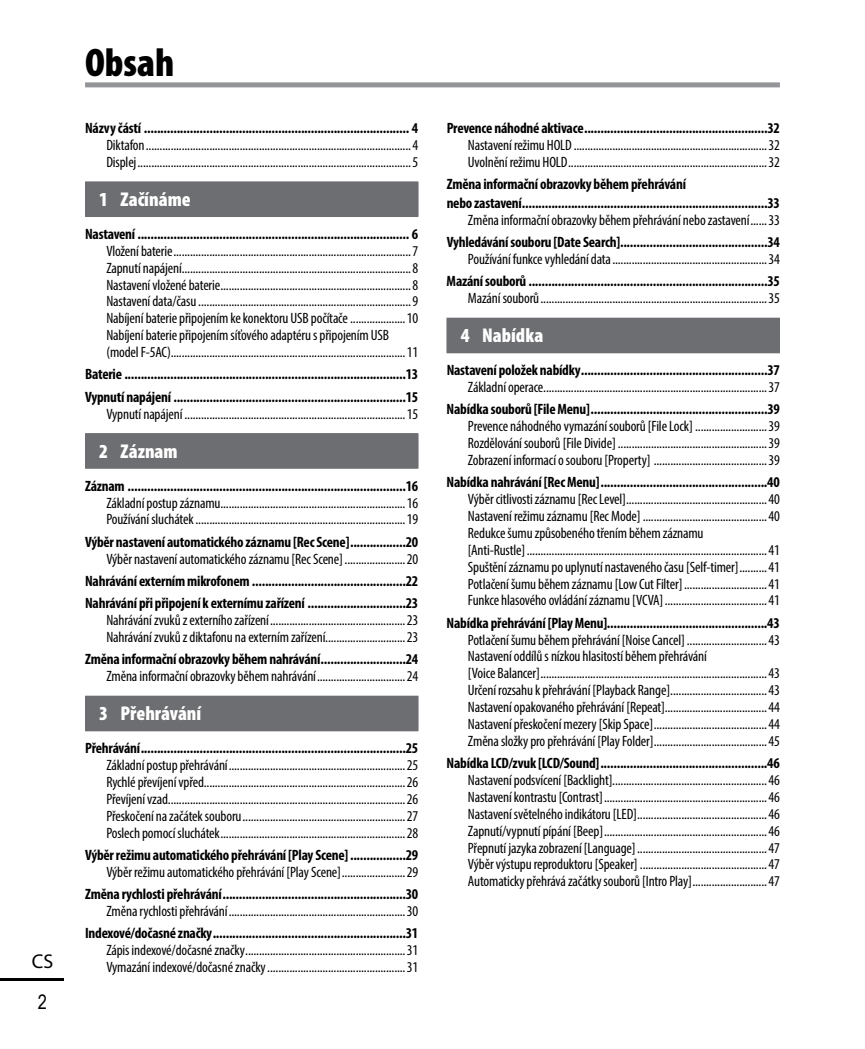
<style>
.page{position:relative;width:865px;height:1049px;background:#fff}
.page>*{position:absolute;margin:0;border:0;box-sizing:border-box;transform-origin:0 0}
.t1{font:900 condensed 40px "Myriad Pro";color:#000}
.t2{font:900 condensed 20px "Myriad Pro";color:#fff}
.t3{font:20px "Myriad Pro";color:#000}
.t4{font:20px "Arial Narrow";color:#000}
.t5{font:condensed 15px/17px "Myriad Pro";letter-spacing:-.01em;color:#000}
.t6{font:700 condensed 15px/22.2px "Myriad Pro";letter-spacing:-.015em;color:#000}
</style>
<div class="page">
<hr style="left:0;top:978px;width:64px;height:3px;background:#000">
<div style="left:85px;top:182px;width:333px;height:35px;background:#6d6e71"></div>
<div style="left:85px;top:181px;width:333px;height:35px;background:#6d6e71"></div>
<div style="left:85px;top:434px;width:333px;height:35px;background:#8b8c8e"></div>
<div style="left:85px;top:433px;width:333px;height:35px;background:#6d6e71"></div>
<div style="left:85px;top:696px;width:333px;height:35px;background:#6d6e71"></div>
<div style="left:446px;top:318px;width:334px;height:35px;background:#6d6e71"></div>
<div style="left:85px;top:82px;width:695px;height:5px;background:#939598"></div>
<h2 class="t3" style="left:32px;top:948px;width:23px">CS</h2>
<h2 class="t4" style="left:38px;top:988px;width:11px">2</h2>
<h1 class="t1" style="left:85px;top:37px;width:91px">Obsah</h1>
<p class="t6" style="left:85px;top:117px;width:335px">Názvy částí ................................................................................. 4</p>
<p class="t5" style="left:106px;top:136px;width:313px">Diktafon................................................................................................4<br>Displej...................................................................................................5</p>
<h2 class="t2" style="left:99px;top:186px;width:93px">1 Začínáme</h2>
<p class="t6" style="left:85px;top:222px;width:335px">Nastavení ................................................................................... 6</p>
<p class="t5" style="left:106px;top:242px;width:313px">Vložení baterie......................................................................................7<br>Zapnutí napájení...................................................................................8<br>Nastavení vložené baterie.....................................................................8<br>Nastavení data/času.............................................................................9<br>Nabíjení baterie připojením ke konektoru USB počítače ....................10<br>Nabíjení baterie připojením síťového adaptéru s připojením USB (model F-5AC).....................................................................................11</p>
<p class="t6" style="left:85px;top:363px;width:335px">Baterie ......................................................................................13<br>Vypnutí napájení .......................................................................15</p>
<p class="t5" style="left:106px;top:405px;width:313px">Vypnutí napájení ................................................................................15</p>
<h2 class="t2" style="left:99px;top:438px;width:80px">2 Záznam</h2>
<p class="t6" style="left:85px;top:474px;width:335px">Záznam .....................................................................................16</p>
<p class="t5" style="left:106px;top:494px;width:313px">Základní postup záznamu...................................................................16<br>Používání sluchátek............................................................................19</p>
<p class="t6" style="left:85px;top:530px;width:335px">Výběr nastavení automatického záznamu [Rec Scene].................20</p>
<p class="t5" style="left:106px;top:550px;width:313px">Výběr nastavení automatického záznamu [Rec Scene]......................20</p>
<p class="t6" style="left:85px;top:569px;width:335px">Nahrávání externím mikrofonem ...............................................22<br>Nahrávání při připojení k externímu zařízení ..............................23</p>
<p class="t5" style="left:106px;top:611px;width:313px">Nahrávání zvuků z externího zařízení.................................................23<br>Nahrávání zvuků z diktafonu na externím zařízení.............................23</p>
<p class="t6" style="left:85px;top:648px;width:335px">Změna informační obrazovky během nahrávání..........................24</p>
<p class="t5" style="left:106px;top:667px;width:313px">Změna informační obrazovky během nahrávání................................24</p>
<h2 class="t2" style="left:99px;top:701px;width:104px">3 Přehrávání</h2>
<p class="t6" style="left:85px;top:737px;width:335px">Přehrávání.................................................................................25</p>
<p class="t5" style="left:106px;top:756px;width:313px;text-align:justify">Základní postup přehrávání................................................................25<br>Rychlé převíjení vpřed.........................................................................26<br>Převíjení vzad......................................................................................26<br>Přeskočení na začátek souboru...........................................................27<br>Poslech pomocí sluchátek...................................................................28</p>
<p class="t6" style="left:85px;top:843px;width:335px">Výběr režimu automatického přehrávání [Play Scene].................29</p>
<p class="t5" style="left:106px;top:863px;width:313px">Výběr režimu automatického přehrávání [Play Scene].......................29</p>
<p class="t6" style="left:85px;top:882px;width:335px">Změna rychlosti přehrávání........................................................30</p>
<p class="t5" style="left:106px;top:902px;width:313px">Změna rychlosti přehrávání................................................................30</p>
<p class="t6" style="left:85px;top:922px;width:335px">Indexové/dočasné značky...........................................................31</p>
<p class="t5" style="left:106px;top:941px;width:313px">Zápis indexové/dočasné značky..........................................................31<br>Vymazání indexové/dočasné značky..................................................31</p>
<p class="t6" style="left:446px;top:117px;width:335px">Prevence náhodné aktivace........................................................32</p>
<p class="t5" style="left:468px;top:136px;width:313px">Nastavení režimu HOLD ......................................................................32<br>Uvolnění režimu HOLD........................................................................32</p>
<p class="t6" style="left:446px;top:174px;width:335px;line-height:18.8px">Změna informační obrazovky během přehrávání<br>nebo zastavení...........................................................................33</p>
<p class="t5" style="left:468px;top:211px;width:313px">Změna informační obrazovky během přehrávání nebo zastavení......33</p>
<p class="t6" style="left:446px;top:231px;width:335px">Vyhledávání souboru [Date Search].............................................34</p>
<p class="t5" style="left:468px;top:250px;width:313px">Používání funkce vyhledání data........................................................34</p>
<p class="t6" style="left:446px;top:270px;width:335px">Mazání souborů .........................................................................35</p>
<p class="t5" style="left:468px;top:289px;width:313px">Mazání souborů..................................................................................35</p>
<h2 class="t2" style="left:461px;top:323px;width:84px">4 Nabídka</h2>
<p class="t6" style="left:446px;top:359px;width:335px">Nastavení položek nabídky.........................................................37</p>
<p class="t5" style="left:468px;top:378px;width:313px">Základní operace.................................................................................37</p>
<p class="t6" style="left:446px;top:398px;width:335px">Nabídka souborů [File Menu]......................................................39</p>
<p class="t5" style="left:468px;top:418px;width:313px;text-align:justify">Prevence náhodného vymazání souborů [File Lock] ..........................39<br>Rozdělování souborů [File Divide] ......................................................39<br>Zobrazení informací o souboru [Property] .........................................39</p>
<p class="t6" style="left:446px;top:471px;width:335px">Nabídka nahrávání [Rec Menu]...................................................40</p>
<p class="t5" style="left:468px;top:490px;width:313px">Výběr citlivosti záznamu [Rec Level]...................................................40<br>Nastavení režimu záznamu [Rec Mode] .............................................40<br>Redukce šumu způsobeného třením během záznamu [Anti-Rustle].......................................................................................41<br>Spuštění záznamu po uplynutí nastaveného času [Self-timer]..........41<br>Potlačení šumu během záznamu [Low Cut Filter]..............................41<br>Funkce hlasového ovládání záznamu [VCVA].....................................41</p>
<p class="t6" style="left:446px;top:611px;width:335px">Nabídka přehrávání [Play Menu].................................................43</p>
<p class="t5" style="left:468px;top:631px;width:313px">Potlačení šumu během přehrávání [Noise Cancel] .............................43<br>Nastavení oddílů s nízkou hlasitostí během přehrávání<br>[Voice Balancer]..................................................................................43<br>Určení rozsahu k přehrávání [Playback Range]...................................43<br>Nastavení opakovaného přehrávání [Repeat].....................................44<br>Nastavení přeskočení mezery [Skip Space].........................................44<br>Změna složky pro přehrávání [Play Folder].........................................45</p>
<p class="t6" style="left:446px;top:752px;width:335px">Nabídka LCD/zvuk [LCD/Sound]...................................................46</p>
<p class="t5" style="left:468px;top:771px;width:313px;text-align:justify">Nastavení podsvícení [Backlight]........................................................46<br>Nastavení kontrastu [Contrast]...........................................................46<br>Nastavení světelného indikátoru [LED]...............................................46<br>Zapnutí/vypnutí pípání [Beep]...........................................................46<br>Přepnutí jazyka zobrazení [Language]...............................................47<br>Výběr výstupu reproduktoru [Speaker] ..............................................47<br>Automaticky přehrává začátky souborů [Intro Play]...........................47</p>
</div>
